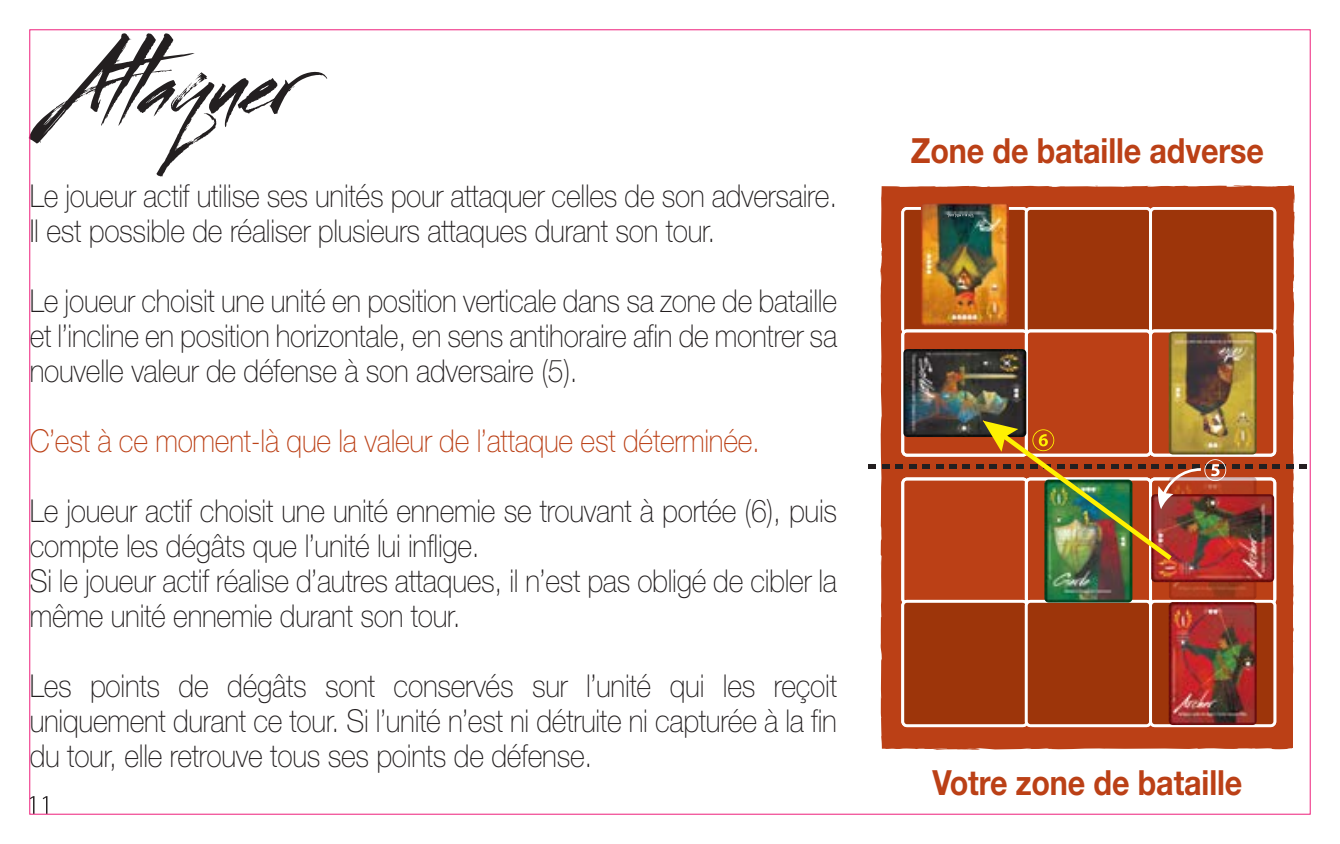
<style>
.page{position:relative;width:1340px;height:844px;background:#fff}
.page>*{position:absolute;margin:0;border:0;box-sizing:border-box;transform-origin:0 0}
.t1{font:112px "Streetbrush";letter-spacing:.01em;color:#231f20}
.t2{font:700 34.65px "Helvetica Neue";letter-spacing:-.005em;color:#bb4016;scale:.88 1}
.t3{font:100 31.5px/35px "Helvetica Neue";letter-spacing:-.01em;color:#231f20;scale:.9 1}
.t4{font:100 31.5px "Helvetica Neue";letter-spacing:-.01em;color:#bb4016;scale:.9 1}
</style>
<div class="page">
<svg style="left:31px;top:796px;width:3px;height:16px"></svg>
<svg style="left:43px;top:796px;width:4px;height:16px"></svg>
<svg style="left:880px;top:185px;width:415px;height:564px;background:#bf4d25"></svg>
<svg style="left:1292px;top:448px;width:2px;height:8px"></svg>
<svg style="left:1291px;top:528px;width:3px;height:9px"></svg>
<svg style="left:1291px;top:283px;width:3px;height:15px"></svg>
<svg style="left:1291px;top:714px;width:1px;height:34px"></svg>
<svg style="left:1290px;top:668px;width:2px;height:11px"></svg>
<svg style="left:1292px;top:621px;width:1px;height:14px"></svg>
<svg style="left:1291px;top:584px;width:3px;height:16px"></svg>
<svg style="left:1095px;top:186px;width:7px;height:4px"></svg>
<div style="left:881px;top:464px;width:8px;height:5px;background:#231f20"></div>
<div style="left:868px;top:464px;width:8px;height:5px;background:#231f20"></div>
<svg style="left:1299px;top:464px;width:7px;height:5px"></svg>
<div style="left:1285px;top:464px;width:8px;height:5px;background:#231f20"></div>
<div style="left:1272px;top:464px;width:8px;height:5px;background:#231f20"></div>
<img style="left:920px;top:203px;width:88px;height:4px">
<img style="left:895px;top:207px;width:381px;height:520px">
<h1 class="t1" style="left:48px;top:8px;width:247px">Aaquer</h1>
<p class="t3" style="left:30px;top:178px;width:898px">Le joueur actif utilise ses unités pour attaquer celles de son adversaire.<br>Il est possible de réaliser plusieurs attaques durant son tour.</p>
<p class="t3" style="left:30px;top:283px;width:898px;text-align:justify">Le joueur choisit une unité en position verticale dans sa zone de bataille et l’incline en position horizontale, en sens antihoraire afin de montrer sa nouvelle valeur de défense à son adversaire (5).</p>
<p class="t4" style="left:30px;top:422px;width:813px">C’est à ce moment-là que la valeur de l’attaque est déterminée.</p>
<p class="t3" style="left:30px;top:493px;width:898px">Le joueur actif choisit une unité ennemie se trouvant à portée (6), puis compte les dégâts que l’unité lui inflige.<br>Si le joueur actif réalise d’autres attaques, il n’est pas obligé de cibler la même unité ennemie durant son tour.</p>
<p class="t3" style="left:30px;top:668px;width:898px;text-align:justify">Les points de dégâts sont conservés sur l’unité qui les reçoit uniquement durant ce tour. Si l’unité n’est ni détruite ni capturée à la fin du tour, elle retrouve tous ses points de défense.</p>
<p class="t2" style="left:910px;top:129px;width:403px">Zone de bataille adverse</p>
<p class="t2" style="left:932px;top:760px;width:354px">Votre zone de bataille</p>
</div>
